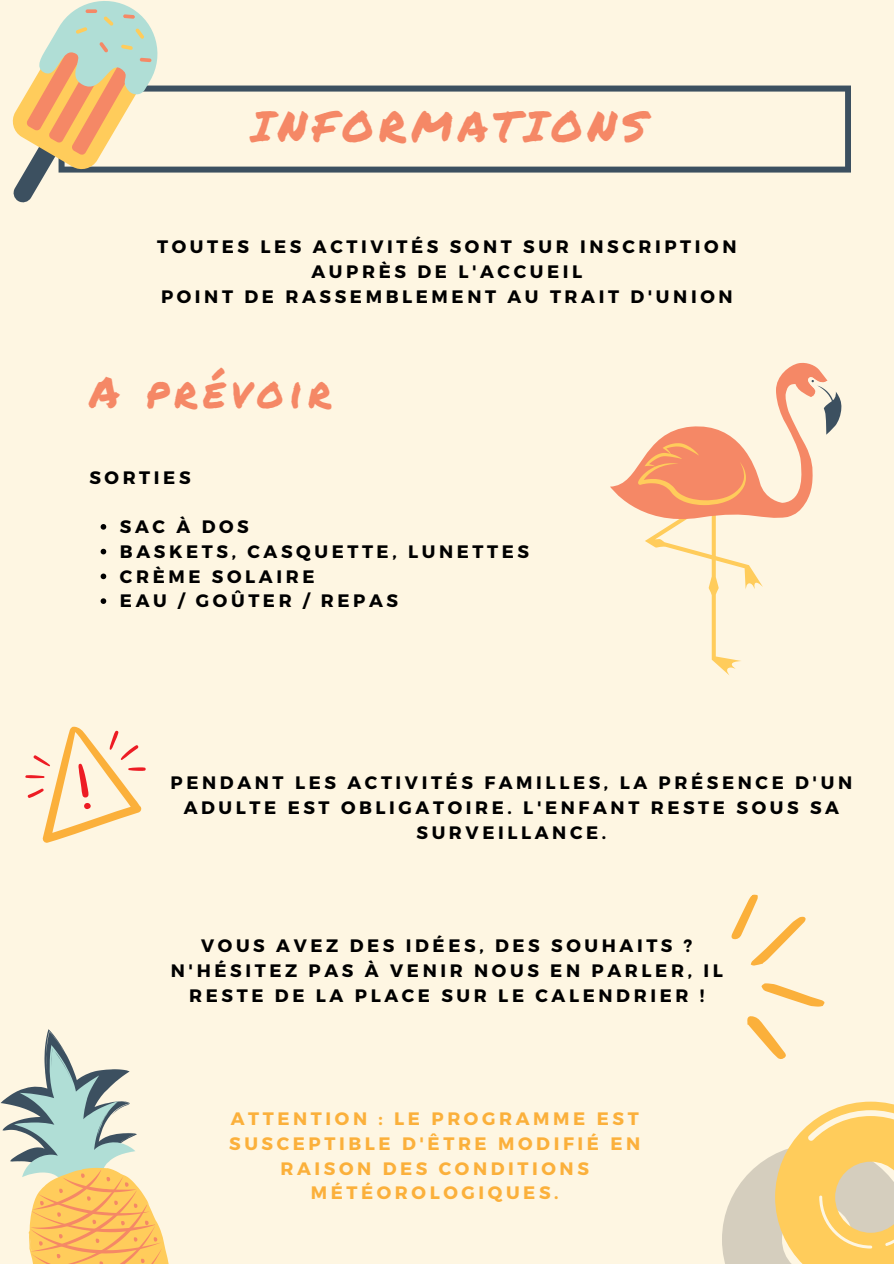
<style>
.page{position:relative;width:894px;height:1264px;background:#fff}
.page>*{position:absolute;margin:0;border:0;box-sizing:border-box;transform-origin:0 0}
.t1{font:43.35px "Permanent Marker";letter-spacing:.12em;color:#f58866}
.t2{font:42.6px "Permanent Marker";letter-spacing:.12em;color:#f58866}
.t3{font:700 18px/24.8px "Montserrat";letter-spacing:.2em;color:#000;text-align:center}
.t4{font:700 18px/24.8px "Montserrat";letter-spacing:.2em;color:#fbb03b;text-align:center}
</style>
<div class="page">
<div style="left:0;top:0;width:893px;height:1263px;background:#fef6e2"></div>
<svg style="left:159px;top:86px;width:691px;height:86px"></svg>
<svg style="left:0;top:1029px;width:169px;height:234px"></svg>
<svg style="left:722px;top:1101px;width:171px;height:162px"></svg>
<svg style="left:12px;top:1px;width:147px;height:202px"></svg>
<svg style="left:86px;top:9px;width:11px;height:4px"></svg>
<svg style="left:610px;top:362px;width:231px;height:313px"></svg>
<svg style="left:25px;top:726px;width:121px;height:117px"></svg>
<svg style="left:731px;top:894px;width:94px;height:165px"></svg>
<svg style="left:101px;top:524px;width:5px;height:5px"></svg>
<svg style="left:101px;top:549px;width:5px;height:5px"></svg>
<svg style="left:101px;top:573px;width:5px;height:6px"></svg>
<svg style="left:101px;top:598px;width:5px;height:6px"></svg>
<p class="t2" style="left:251px;top:95px;width:397px">INFORMATIONS</p>
<p class="t3" style="left:157px;top:233px;width:580px">TOUTES LES ACTIVITÉS SONT SUR INSCRIPTION<br>AUPRÈS DE L'ACCUEIL<br>POINT DE RASSEMBLEMENT AU TRAIT D'UNION</p>
<h1 class="t1" style="left:89px;top:359px;width:244px">A prévoir</h1>
<h2 class="t3" style="left:89px;top:464px;width:103px">SORTIES</h2>
<h3 class="t3" style="left:120px;top:513px;width:130px">SAC À DOS</h3>
<p class="t3" style="left:120px;top:538px;width:410px">BASKETS, CASQUETTE, LUNETTES</p>
<p class="t3" style="left:120px;top:563px;width:196px">CRÈME SOLAIRE</p>
<p class="t3" style="left:120px;top:587px;width:279px">EAU / GOÛTER / REPAS</p>
<p class="t3" style="left:170px;top:769px;width:682px">PENDANT LES ACTIVITÉS FAMILLES, LA PRÉSENCE D'UN<br>ADULTE EST OBLIGATOIRE. L'ENFANT RESTE SOUS SA<br>SURVEILLANCE.</p>
<h3 class="t3" style="left:171px;top:932px;width:553px">VOUS AVEZ DES IDÉES, DES SOUHAITS ?<br>N'HÉSITEZ PAS À VENIR NOUS EN PARLER, IL<br>RESTE DE LA PLACE SUR LE CALENDRIER !</h3>
<p class="t4" style="left:229px;top:1105px;width:412px">ATTENTION : LE PROGRAMME EST<br>SUSCEPTIBLE D'ÊTRE MODIFIÉ EN<br>RAISON DES CONDITIONS<br>MÉTÉOROLOGIQUES.</p>
</div>
